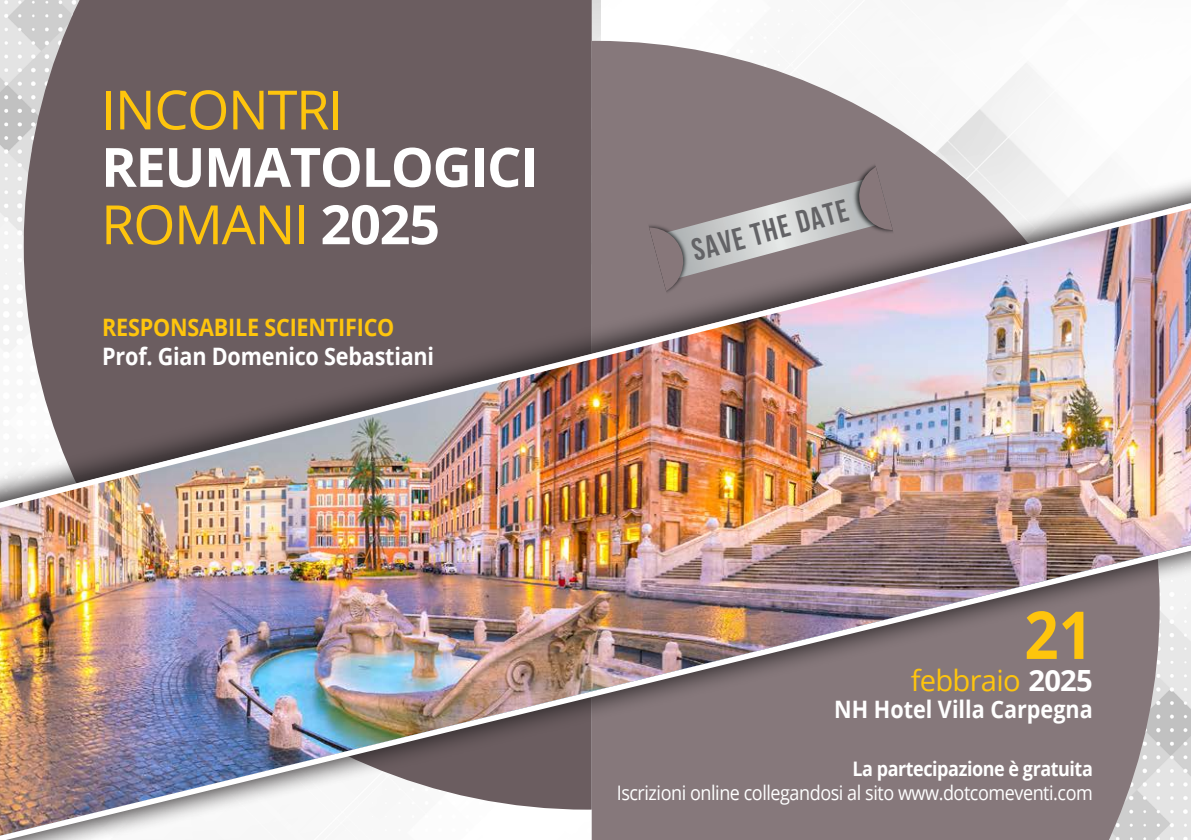
<style>
.page{position:relative;width:1191px;height:840px;background:#fff}
.page>*{position:absolute;margin:0;border:0;box-sizing:border-box;transform-origin:0 0}
.t1{font:700 66px "Open Sans";color:#fec50d;scale:.91 1}
.t2{font:54.2px "Open Sans";letter-spacing:-.025em;color:#fec50d}
.t3{font:700 54.2px "Open Sans";letter-spacing:-.025em;color:#fff}
.t4{font:31.2px "Bebas Neue";color:#636366}
.t5{font:29.2px "Open Sans";letter-spacing:-.025em;color:#fec50d}
.t6{font:700 24px "Open Sans";letter-spacing:-.01em;color:#fff;scale:.9 1}
.t7{font:700 24px "Open Sans";letter-spacing:-.01em;color:#fec50d;scale:.9 1}
.t8{font:20px "Open Sans";letter-spacing:-.025em;color:#fff;scale:.9 1}
.t9{font:700 20px "Open Sans";letter-spacing:-.025em;color:#fff;scale:.9 1}
.s1{font-weight:700;color:#fff}
</style>
<div class="page">
<img style="left:0;top:0;width:603px;height:174px">
<div style="left:24px;top:0;width:567px;height:174px;background:#6b5d60"></div>
<svg style="left:591px;top:41px;width:453px;height:133px"></svg>
<img style="left:803px;top:133px;width:99px;height:13px">
<div style="left:640px;top:146px;width:262px;height:28px;background:#86787b"></div>
<div style="left:0;top:174px;width:1191px;height:665px;background:#231f20;opacity:.75"></div>
<img style="left:0;top:516px;width:1191px;height:20px">
<img style="left:0;top:194px;width:1191px;height:322px">
<img style="left:0;top:536px;width:1191px;height:303px">
<p class="t2" style="left:101px;top:72px;width:244px">INCONTRI</p>
<p class="t3" style="left:101px;top:129px;width:438px">REUMATOLOGICI</p>
<p class="t2" style="left:101px;top:187px;width:340px">ROMANI <span class="s1">2025</span></p>
<p class="t7" style="left:102px;top:310px;width:326px">RESPONSABILE SCIENTIFICO</p>
<p class="t6" style="left:102px;top:339px;width:370px">Prof. Gian Domenico Sebastiani</p>
<p class="t4" style="left:688px;top:234px;width:162px;rotate:-15deg">SAVE THE DATE</p>
<p class="t1" style="left:1024px;top:588px;width:77px">21</p>
<p class="t5" style="left:910px;top:660px;width:184px">febbraio <span class="s1">2025</span></p>
<p class="t6" style="left:834px;top:691px;width:289px">NH Hotel Villa Carpegna</p>
<p class="t9" style="left:852px;top:754px;width:269px">La partecipazione è gratuita</p>
<p class="t8" style="left:617px;top:778px;width:530px">Iscrizioni online collegandosi al sito www.dotcomeventi.com</p>
</div>
